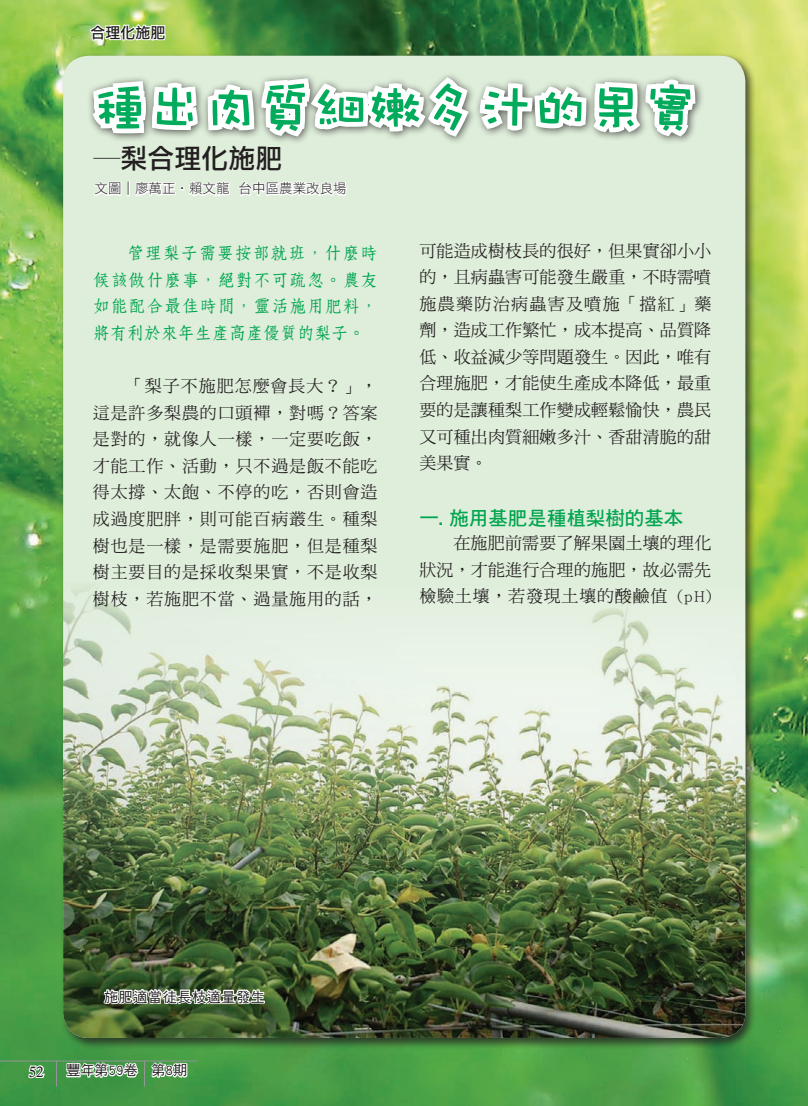
<style>
.page{position:relative;width:808px;height:1106px;background:#fff}
.page>*{position:absolute;margin:0;border:0;box-sizing:border-box;transform-origin:0 0}
.內文{font:54px "DF Wa Wa Std W7";letter-spacing:.02em;color:#00ab5b}
.內文-2{font:27px "DF Li Hei Std W5";color:#231f20}
.內文-3{font:19.5px "DF Hei Std W7";color:#00a54f}
.內文-4{font:16.95px/26.5px "DF Ming Std W5";letter-spacing:.01em;color:#231f20;text-align:justify}
.內文-5{font:16.95px/26.5px "DF Fang Song Std W6";letter-spacing:.05em;color:#00a54f;text-align:justify}
.正常{font:15px "DF Li Hei Std W5";color:#231f20}
.t1{font:15px "Calisto";color:#231f20}
.內文-6{font:13.95px "DF Hei Std W5";letter-spacing:.05em;color:#231f20}
.正常-2{font:13.95px "DF Hei Std W5";color:#231f20}
.內文-7{font:13.5px "DF Li Hei Std W3";color:#231f20}
</style>
<div class="page">
<img style="left:0;top:0;width:808px;height:1106px">
<div style="left:60px;top:53px;width:697px;height:996px;background:#231f20;opacity:.75"></div>
<div style="left:63px;top:56px;width:682px;height:981px;background:#dfeedb;border-radius:26px"></div>
<img style="left:63px;top:582px;width:682px;height:455px">
<svg style="left:87px;top:0;width:613px;height:142px"></svg>
<svg style="left:94px;top:181px;width:28px;height:15px"></svg>
<div style="left:127px;top:181px;width:3px;height:15px;border:2px solid #fff"></div>
<svg style="left:134px;top:181px;width:213px;height:15px"></svg>
<img style="left:103px;top:947px;width:163px;height:68px">
<svg style="left:27px;top:1063px;width:20px;height:16px"></svg>
<hr style="left:0;top:1060px;width:197px;height:1px;background:#939598">
<svg style="left:56px;top:1061px;width:1px;height:25px"></svg>
<svg style="left:65px;top:1044px;width:123px;height:42px"></svg>
<p class="正常" style="left:90px;top:24px;width:76px">合理化施肥</p>
<p class="內文" style="left:93px;top:78px;width:606px">種出肉質細嫩多汁的果實</p>
<p class="內文-2" style="left:94px;top:143px;width:190px">─梨合理化施肥</p>
<p class="內文-7" style="left:95px;top:181px;width:253px">文圖｜廖萬正‧賴文龍 台中區農業改良場</p>
<p class="內文-5" style="left:93px;top:239px;width:286px;text-indent:34px">管理梨子需要按部就班，什麼時候該做什麼事，絕對不可疏忽。農友如能配合最佳時間，靈活施用肥料，將有利於來年生產高產優質的梨子。</p>
<p class="內文-4" style="left:93px;top:372px;width:286px;text-indent:34px">「梨子不施肥怎麼會長大？」，這是許多梨農的口頭襌，對嗎？答案是對的，就像人一樣，一定要吃飯，才能工作、活動，只不過是飯不能吃得太撐、太飽、不停的吃，否則會造成過度肥胖，則可能百病叢生。種梨樹也是一樣，是需要施肥，但是種梨樹主要目的是採收梨果實，不是收梨樹枝，若施肥不當、過量施用的話，</p>
<p class="內文-4" style="left:419px;top:237px;width:294px">可能造成樹枝長的很好，但果實卻小小的，且病蟲害可能發生嚴重，不時需噴施農藥防治病蟲害及噴施「擋紅」藥劑，造成工作繁忙，成本提高、品質降低、收益減少等問題發生。因此，唯有合理施肥，才能使生產成本降低，最重要的是讓種梨工作變成輕鬆愉快，農民又可種出肉質細嫩多汁、香甜清脆的甜美果實。</p>
<p class="內文-3" style="left:419px;top:507px;width:266px">一. 施用基肥是種植梨樹的基本</p>
<p class="內文-4" style="left:419px;top:529px;width:293px;text-indent:34px">在施肥前需要了解果園土壤的理化狀況，才能進行合理的施肥，故必需先檢驗土壤，若發現土壤的酸鹼值 (pH)</p>
<p class="內文-6" style="left:104px;top:989px;width:162px">施肥適當徒長枝適量發生</p>
<p class="t1" style="left:29px;top:1063px;width:17px">52</p>
<p class="正常-2" style="left:66px;top:1062px;width:122px">豐年第59卷　第8期</p>
</div>
